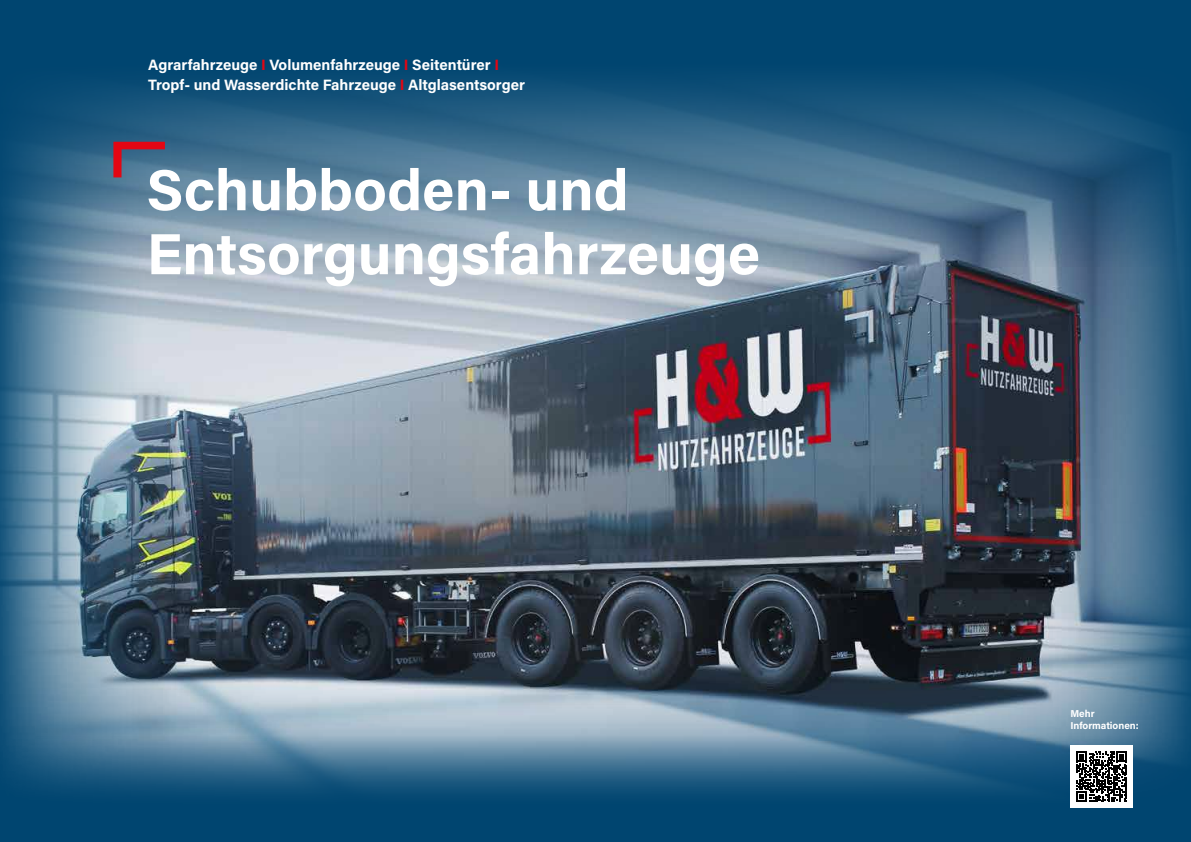
<style>
.page{position:relative;width:1191px;height:842px;background:#004570}
.page>*{position:absolute;margin:0;border:0;box-sizing:border-box;transform-origin:0 0}
.t1{font:58px/64px "Acumin Variable Concept";color:#fff}
.t2{font:700 15px/20px "Acumin Pro";color:#fff}
.t3{font:700 10px/12px "Acumin Pro";color:#fff}
.s1{color:#e30613}
</style>
<div class="page">
<img style="left:0;top:267px;width:1191px;height:526px">
<svg style="left:0;top:79px;width:1191px;height:188px"></svg>
<svg style="left:113px;top:142px;width:52px;height:35px"></svg>
<div style="left:1070px;top:745px;width:63px;height:63px;background:#fff"></div>
<svg style="left:1076px;top:751px;width:50px;height:51px"></svg>
<p class="t2" style="left:148px;top:54px;width:378px">Agrarfahrzeuge <span class="s1">I</span> Volumenfahrzeuge <span class="s1">I</span> Seitentürer <span class="s1">I<br></span>Tropf- und Wasserdichte Fahrzeuge <span class="s1">I</span> Altglasentsorger</p>
<h1 class="t1" style="left:147px;top:156px;width:615px">Schubboden- und<br>Entsorgungsfahrzeuge</h1>
<p class="t3" style="left:1070px;top:706px;width:70px">Mehr<br>Informationen:</p>
</div>
